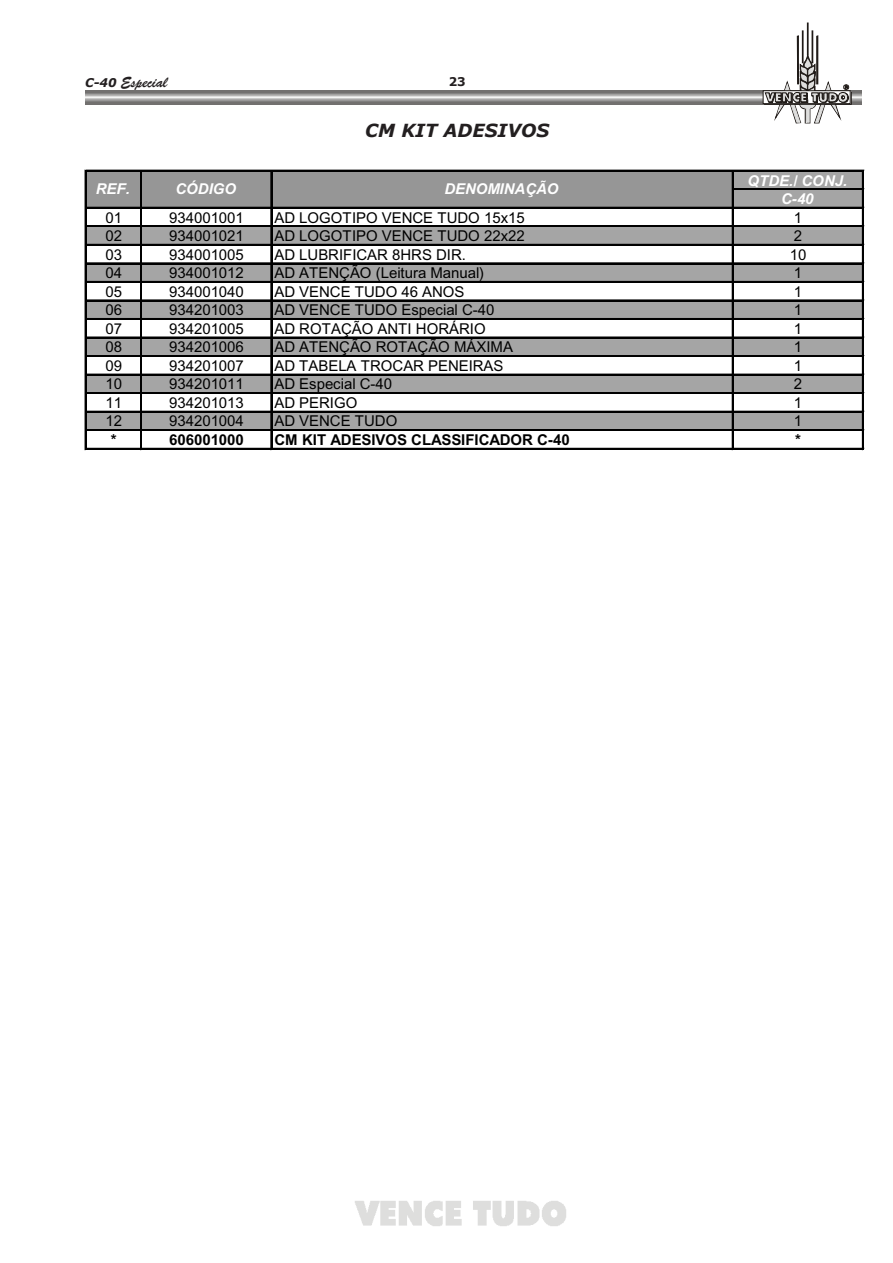
<style>
.page{position:relative;width:893px;height:1263px;background:#fff}
.page>*{position:absolute;margin:0;border:0;box-sizing:border-box;transform-origin:0 0}
.heading_1{font:italic 700 18px "Verdana";color:#231f20}
.t1{font:15px "Arial";color:#000}
.t2{font:700 15px "Arial";color:#000}
.t3{font:italic 700 15px/18.6px "Arial";color:#fff;text-align:center}
.t4{font:15px "Brush Script BT";color:#231f20}
.t5{font:700 12px "Verdana";color:#231f20}
.s1{font-family:"Verdana";font-weight:700;font-style:italic;font-size:12px}
</style>
<div class="page">
<img style="left:355px;top:1201px;width:211px;height:25px">
<hr style="left:85px;top:102px;width:776px;height:3px;background:#72706f">
<hr style="left:85px;top:101px;width:776px;height:1px;background:#7f7e7d">
<hr style="left:85px;top:100px;width:776px;height:1px;background:#989797">
<hr style="left:85px;top:99px;width:776px;height:1px;background:#b3b2b1">
<hr style="left:85px;top:98px;width:776px;height:1px;background:#d6d6d5">
<hr style="left:85px;top:97px;width:776px;height:1px;background:#f4f4f3">
<hr style="left:85px;top:96px;width:776px;height:1px;background:#dededd">
<hr style="left:85px;top:95px;width:776px;height:1px;background:#b5b4b3">
<hr style="left:85px;top:94px;width:776px;height:1px;background:#979696">
<hr style="left:85px;top:93px;width:776px;height:1px;background:#848382">
<hr style="left:85px;top:90px;width:776px;height:3px;background:#72706f">
<div style="left:812px;top:31px;width:1px;height:32px;border:1px solid #1f1a17"></div>
<div style="left:807px;top:23px;width:1px;height:32px;border:1px solid #1f1a17"></div>
<div style="left:802px;top:31px;width:1px;height:32px;border:1px solid #1f1a17"></div>
<div style="left:797px;top:36px;width:2px;height:48px;border:1px solid #1f1a17"></div>
<div style="left:816px;top:36px;width:2px;height:48px;border:1px solid #1f1a17"></div>
<div style="left:763px;top:90px;width:87px;height:14px;border:1px solid #1f1a17"></div>
<svg style="left:765px;top:54px;width:84px;height:69px"></svg>
<div style="left:86px;top:172px;width:647px;height:36px;background:#969696"></div>
<div style="left:733px;top:172px;width:130px;height:36px;background:#a5a5a5"></div>
<div style="left:86px;top:226px;width:777px;height:19px;background:#a5a5a5"></div>
<div style="left:86px;top:264px;width:777px;height:18px;background:#a5a5a5"></div>
<div style="left:86px;top:301px;width:777px;height:18px;background:#a5a5a5"></div>
<div style="left:86px;top:338px;width:777px;height:18px;background:#a5a5a5"></div>
<div style="left:86px;top:375px;width:777px;height:18px;background:#a5a5a5"></div>
<div style="left:86px;top:412px;width:777px;height:19px;background:#a5a5a5"></div>
<hr style="left:85px;top:170px;width:1px;height:280px;background:#000">
<hr style="left:140px;top:172px;width:1px;height:278px;background:#000">
<hr style="left:141px;top:172px;width:1px;height:278px;background:#000">
<hr style="left:271px;top:172px;width:1px;height:278px;background:#000">
<hr style="left:732px;top:172px;width:2px;height:278px;background:#000">
<hr style="left:862px;top:172px;width:2px;height:278px;background:#000">
<hr style="left:86px;top:170px;width:778px;height:2px;background:#000">
<hr style="left:734px;top:188px;width:130px;height:1px;background:#000">
<hr style="left:734px;top:189px;width:130px;height:1px;background:#000">
<hr style="left:86px;top:207px;width:778px;height:2px;background:#000">
<hr style="left:86px;top:225px;width:778px;height:1px;background:#000">
<hr style="left:86px;top:226px;width:778px;height:1px;background:#000">
<hr style="left:86px;top:244px;width:778px;height:2px;background:#000">
<hr style="left:86px;top:263px;width:778px;height:1px;background:#000">
<hr style="left:86px;top:281px;width:778px;height:2px;background:#000">
<hr style="left:86px;top:300px;width:778px;height:1px;background:#000">
<hr style="left:86px;top:318px;width:778px;height:2px;background:#000">
<hr style="left:86px;top:337px;width:778px;height:1px;background:#000">
<hr style="left:86px;top:355px;width:778px;height:1px;background:#000">
<hr style="left:86px;top:356px;width:778px;height:1px;background:#000">
<hr style="left:86px;top:374px;width:778px;height:1px;background:#000">
<hr style="left:86px;top:392px;width:778px;height:1px;background:#000">
<hr style="left:86px;top:393px;width:778px;height:1px;background:#000">
<hr style="left:86px;top:411px;width:778px;height:2px;background:#000">
<hr style="left:86px;top:429px;width:778px;height:1px;background:#000">
<hr style="left:86px;top:430px;width:778px;height:1px;background:#000">
<hr style="left:86px;top:448px;width:778px;height:2px;background:#000">
<p class="t4" style="left:85px;top:73px;width:84px"><span class="s1">C-40</span> Especial</p>
<p class="t5" style="left:449px;top:73px;width:19px">23</p>
<p class="heading_1" style="left:365px;top:118px;width:186px">CM KIT ADESIVOS</p>
<p class="t3" style="left:96px;top:180px;width:36px">REF.</p>
<p class="t3" style="left:175px;top:180px;width:62px">CÓDIGO</p>
<p class="t3" style="left:444px;top:180px;width:116px">DENOMINAÇÃO</p>
<p class="t3" style="left:747px;top:171px;width:101px">QTDE./ CONJ.<br>C-40</p>
<p class="t1" style="left:105px;top:209px;width:18px">01</p>
<p class="t1" style="left:169px;top:209px;width:76px">934001001</p>
<p class="t1" style="left:274px;top:209px;width:252px">AD LOGOTIPO VENCE TUDO 15x15</p>
<p class="t1" style="left:794px;top:209px;width:10px">1</p>
<p class="t1" style="left:105px;top:227px;width:18px">02</p>
<p class="t1" style="left:169px;top:227px;width:76px">934001021</p>
<p class="t1" style="left:274px;top:227px;width:252px">AD LOGOTIPO VENCE TUDO 22x22</p>
<p class="t1" style="left:794px;top:227px;width:10px">2</p>
<p class="t1" style="left:105px;top:246px;width:18px">03</p>
<p class="t1" style="left:169px;top:246px;width:76px">934001005</p>
<p class="t1" style="left:274px;top:246px;width:193px">AD LUBRIFICAR 8HRS DIR.</p>
<p class="t1" style="left:790px;top:246px;width:18px">10</p>
<p class="t1" style="left:105px;top:264px;width:18px">04</p>
<p class="t1" style="left:169px;top:264px;width:76px">934001012</p>
<p class="t1" style="left:274px;top:264px;width:211px">AD ATENÇÃO (Leitura Manual)</p>
<p class="t1" style="left:794px;top:264px;width:10px">1</p>
<p class="t1" style="left:105px;top:283px;width:18px">05</p>
<p class="t1" style="left:169px;top:283px;width:76px">934001040</p>
<p class="t1" style="left:274px;top:283px;width:192px">AD VENCE TUDO 46 ANOS</p>
<p class="t1" style="left:794px;top:283px;width:10px">1</p>
<p class="t1" style="left:105px;top:301px;width:18px">06</p>
<p class="t1" style="left:169px;top:301px;width:76px">934201003</p>
<p class="t1" style="left:274px;top:301px;width:221px">AD VENCE TUDO Especial C-40</p>
<p class="t1" style="left:794px;top:301px;width:10px">1</p>
<p class="t1" style="left:105px;top:320px;width:18px">07</p>
<p class="t1" style="left:169px;top:320px;width:76px">934201005</p>
<p class="t1" style="left:274px;top:320px;width:213px">AD ROTAÇÃO ANTI HORÁRIO</p>
<p class="t1" style="left:794px;top:320px;width:10px">1</p>
<p class="t1" style="left:105px;top:338px;width:18px">08</p>
<p class="t1" style="left:169px;top:338px;width:76px">934201006</p>
<p class="t1" style="left:274px;top:338px;width:240px">AD ATENÇÃO ROTAÇÃO MÁXIMA</p>
<p class="t1" style="left:794px;top:338px;width:10px">1</p>
<p class="t1" style="left:105px;top:357px;width:18px">09</p>
<p class="t1" style="left:169px;top:357px;width:76px">934201007</p>
<p class="t1" style="left:274px;top:357px;width:231px">AD TABELA TROCAR PENEIRAS</p>
<p class="t1" style="left:794px;top:357px;width:10px">1</p>
<p class="t1" style="left:105px;top:376px;width:18px">10</p>
<p class="t1" style="left:169px;top:376px;width:76px">934201011</p>
<p class="t1" style="left:274px;top:376px;width:119px">AD Especial C-40</p>
<p class="t1" style="left:794px;top:376px;width:10px">2</p>
<p class="t1" style="left:105px;top:394px;width:18px">11</p>
<p class="t1" style="left:169px;top:394px;width:76px">934201013</p>
<p class="t1" style="left:274px;top:394px;width:84px">AD PERIGO</p>
<p class="t1" style="left:794px;top:394px;width:10px">1</p>
<p class="t1" style="left:105px;top:413px;width:18px">12</p>
<p class="t1" style="left:169px;top:413px;width:76px">934201004</p>
<p class="t1" style="left:274px;top:413px;width:124px">AD VENCE TUDO</p>
<p class="t1" style="left:794px;top:413px;width:10px">1</p>
<p class="t2" style="left:111px;top:431px;width:7px">*</p>
<p class="t2" style="left:169px;top:431px;width:76px">606001000</p>
<p class="t2" style="left:274px;top:431px;width:297px">CM KIT ADESIVOS CLASSIFICADOR C-40</p>
<p class="t2" style="left:795px;top:431px;width:7px">*</p>
</div>
